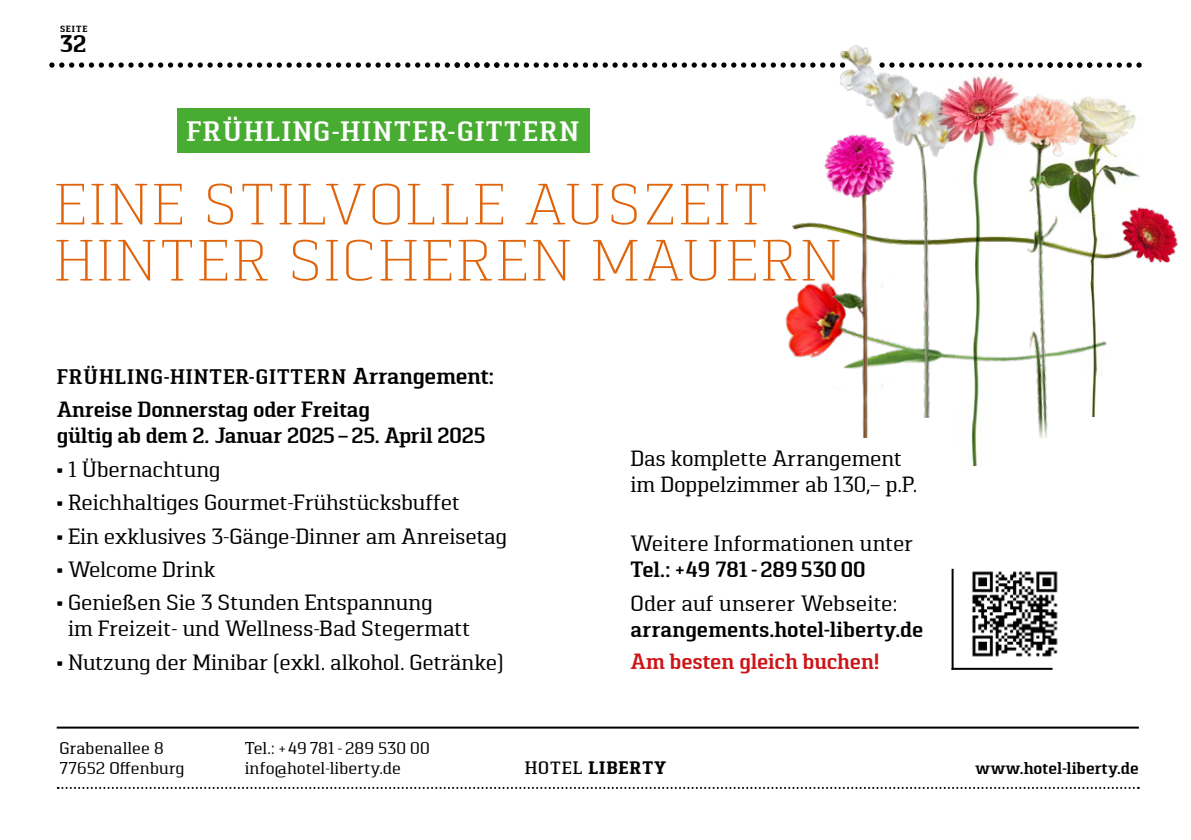
<style>
.page{position:relative;width:1191px;height:840px;background:#fff}
.page>*{position:absolute;margin:0;border:0;box-sizing:border-box;transform-origin:0 0}
.t1{font:200 58px/56px "Pancetta Serif Pro";letter-spacing:.05em;color:#df640c}
.t2{font:600 28px "Pancetta Serif Pro";letter-spacing:.055em;color:#fff}
.t3{font:700 24px "Pancetta Serif Pro";color:#000}
.t4{font:22px/26px "Pancetta Serif Pro";letter-spacing:-.005em;color:#000}
.t5{font:600 22px/26px "Pancetta Serif Pro";letter-spacing:-.005em;color:#000}
.t6{font:600 22px "Pancetta Serif Pro";letter-spacing:-.005em;color:#cd1316}
.t7{font:600 21px "Pancetta Serif Pro";letter-spacing:.045em;color:#000}
.t8{font:700 18px "Pancetta Serif Pro";letter-spacing:.055em;color:#000}
.t9{font:17px/20px "Pancetta Serif Pro";letter-spacing:.005em;color:#000}
.t10{font:600 17px "Pancetta Serif Pro";letter-spacing:.005em;color:#000}
.t11{font:700 9px "Pancetta Serif Pro";letter-spacing:.11em;color:#000}
.s1{font-size:23px}
.s2{font-weight:500}
</style>
<div class="page">
<img style="left:806px;top:207px;width:372px;height:56px">
<img style="left:785px;top:223px;width:311px;height:243px">
<img style="left:840px;top:45px;width:88px;height:377px">
<img style="left:817px;top:120px;width:85px;height:317px">
<img style="left:928px;top:77px;width:95px;height:388px">
<img style="left:1092px;top:65px;width:53px;height:351px">
<img style="left:976px;top:75px;width:116px;height:365px">
<div style="left:177px;top:108px;width:413px;height:44px;background:#48ac32"></div>
<svg style="left:58px;top:786px;width:1080px;height:2px"></svg>
<hr style="left:57px;top:726px;width:1081px;height:2px;background:#000">
<hr style="left:951px;top:568px;width:2px;height:101px;background:#000">
<hr style="left:951px;top:667px;width:101px;height:2px;background:#000">
<img style="left:972px;top:571px;width:86px;height:86px">
<svg style="left:49px;top:62px;width:796px;height:6px"></svg>
<svg style="left:879px;top:62px;width:262px;height:6px"></svg>
<p class="t11" style="left:60px;top:24px;width:29px">SEITE</p>
<p class="t3" style="left:60px;top:30px;width:28px">32</p>
<p class="t2" style="left:186px;top:116px;width:394px">FRÜHLING-HINTER-GITTERN</p>
<h1 class="t1" style="left:54px;top:177px;width:788px">EINE STILVOLLE AUSZEIT<br>HINTER SICHEREN MAUERN</h1>
<p class="t7" style="left:57px;top:365px;width:439px">FRÜHLING-HINTER-GITTERN <span class="s1">Arrangement:</span></p>
<p class="t5" style="left:57px;top:396px;width:430px">Anreise Donnerstag oder Freitag<br>gültig ab dem 2. Januar 2025 – 25. April 2025</p>
<p class="t4" style="left:57px;top:456px;width:165px">• 1 Übernachtung</p>
<p class="t4" style="left:57px;top:489px;width:405px">• Reichhaltiges Gourmet-Frühstücksbuffet</p>
<p class="t4" style="left:57px;top:523px;width:452px">• Ein exklusives 3-Gänge-Dinner am Anreisetag</p>
<p class="t4" style="left:57px;top:556px;width:160px">• Welcome Drink</p>
<p class="t4" style="left:68px;top:589px;width:404px;text-indent:-11px">• Genießen Sie 3 Stunden Entspannung<br>im Freizeit- und Wellness-Bad Stegermatt</p>
<p class="t4" style="left:57px;top:649px;width:448px">• Nutzung der Minibar (exkl. alkohol. Getränke)</p>
<p class="t4" style="left:630px;top:445px;width:288px">Das komplette Arrangement im Doppelzimmer ab 130,– p.P.</p>
<p class="t4" style="left:630px;top:530px;width:284px">Weitere Informationen unter</p>
<p class="t5" style="left:630px;top:556px;width:237px">Tel.: +49 781 - 289 530 00</p>
<p class="t4" style="left:630px;top:590px;width:268px">Oder auf unserer Webseite:</p>
<p class="t5" style="left:630px;top:616px;width:294px">arrangements.hotel-liberty.de</p>
<p class="t6" style="left:630px;top:648px;width:250px">Am besten gleich buchen!</p>
<p class="t9" style="left:60px;top:738px;width:126px">Grabenallee 8<br>77652 Offenburg</p>
<p class="t9" style="left:245px;top:738px;width:186px">Tel.: + 49 781 - 289 530 00 info@hotel-liberty.de</p>
<p class="t8" style="left:525px;top:757px;width:143px"><span class="s2">HOTEL</span> LIBERTY</p>
<p class="t10" style="left:975px;top:758px;width:165px">www.hotel-liberty.de</p>
</div>
